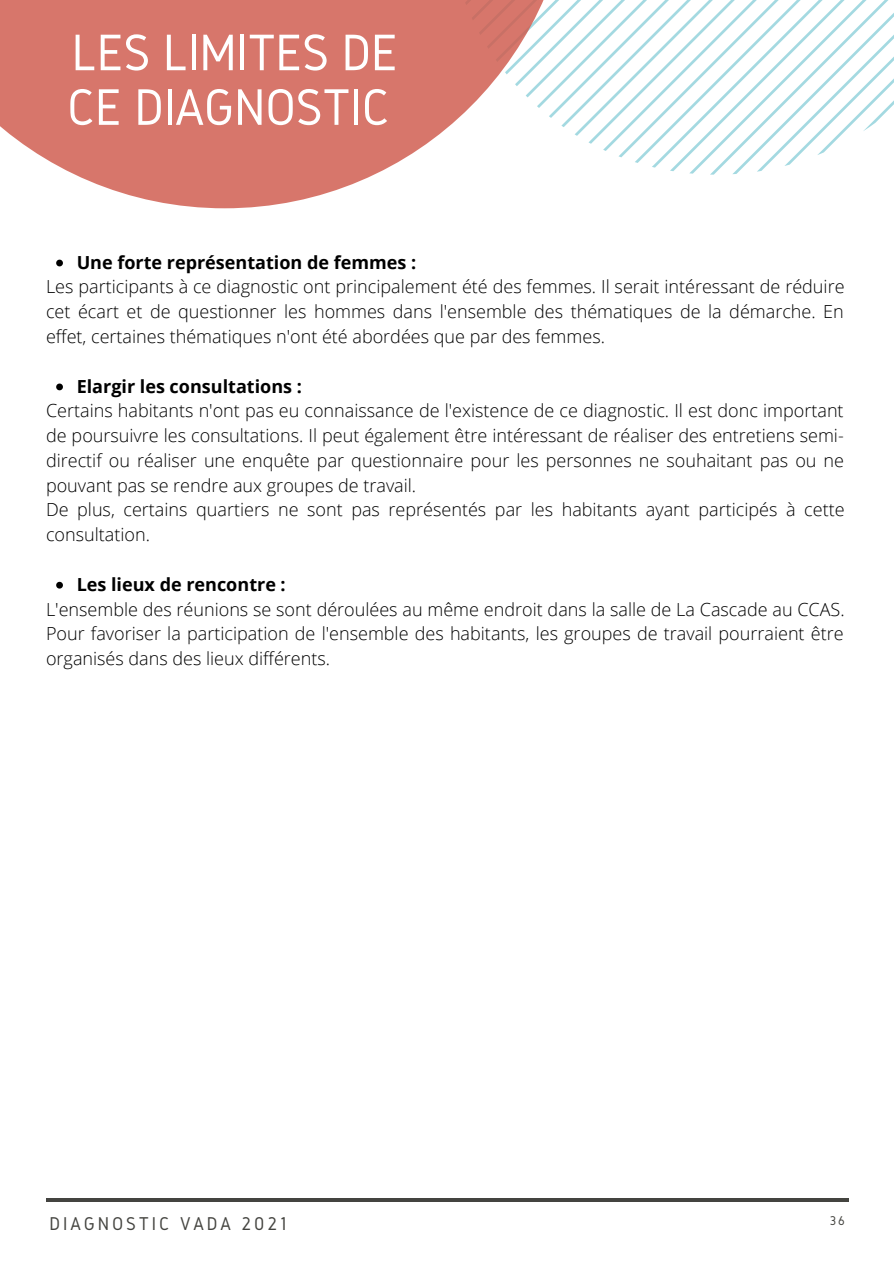
<style>
.page{position:relative;width:894px;height:1264px;background:#fff}
.page>*{position:absolute;margin:0;border:0;box-sizing:border-box;transform-origin:0 0}
.t1{font:53.4px/54.6px "Gidole";letter-spacing:-.01em;color:#fff}
.t2{font:19.2px "Gidole";letter-spacing:.15em;color:#444440}
.t3{font:300 18px/24.8px "Open Sans";color:#000;text-align:justify}
.t4{font:700 18px "Open Sans";color:#000}
.t5{font:13.2px "Gidole";color:#444440}
</style>
<div class="page">
<svg style="left:572px;top:0;width:321px;height:175px"></svg>
<hr style="left:46px;top:1198px;width:802px;height:3px;background:#444440">
<svg style="left:0;top:0;width:572px;height:208px;fill:#d7766b"></svg>
<svg style="left:56px;top:260px;width:7px;height:6px"></svg>
<svg style="left:56px;top:383px;width:7px;height:7px"></svg>
<svg style="left:56px;top:582px;width:7px;height:6px"></svg>
<h1 class="t1" style="left:67px;top:24px;width:332px">LES LIMITES DE<br>CE DIAGNOSTIC</h1>
<p class="t4" style="left:77px;top:249px;width:341px">Une forte représentation de femmes :</p>
<p class="t3" style="left:46px;top:274px;width:799px">Les participants à ce diagnostic ont principalement été des femmes. Il serait intéressant de réduire cet écart et de questionner les hommes dans l'ensemble des thématiques de la démarche. En effet, certaines thématiques n'ont été abordées que par des femmes.</p>
<p class="t4" style="left:77px;top:373px;width:227px">Elargir les consultations :</p>
<p class="t3" style="left:46px;top:398px;width:799px;text-align:left">Certains habitants n'ont pas eu connaissance de l'existence de ce diagnostic. Il est donc important de poursuivre les consultations. Il peut également être intéressant de réaliser des entretiens semi&shy;directif ou réaliser une enquête par questionnaire pour les personnes ne souhaitant pas ou ne pouvant pas se rendre aux groupes de travail.<br>De plus, certains quartiers ne sont pas représentés par les habitants ayant participés à cette consultation.</p>
<p class="t4" style="left:77px;top:571px;width:210px">Les lieux de rencontre :</p>
<p class="t3" style="left:46px;top:596px;width:800px">L'ensemble des réunions se sont déroulées au même endroit dans la salle de La Cascade au CCAS.<br>Pour favoriser la participation de l'ensemble des habitants, les groupes de travail pourraient être organisés dans des lieux différents.</p>
<p class="t2" style="left:49px;top:1213px;width:239px">DIAGNOSTIC VADA 2021</p>
<p class="t5" style="left:829px;top:1213px;width:16px">36</p>
</div>
